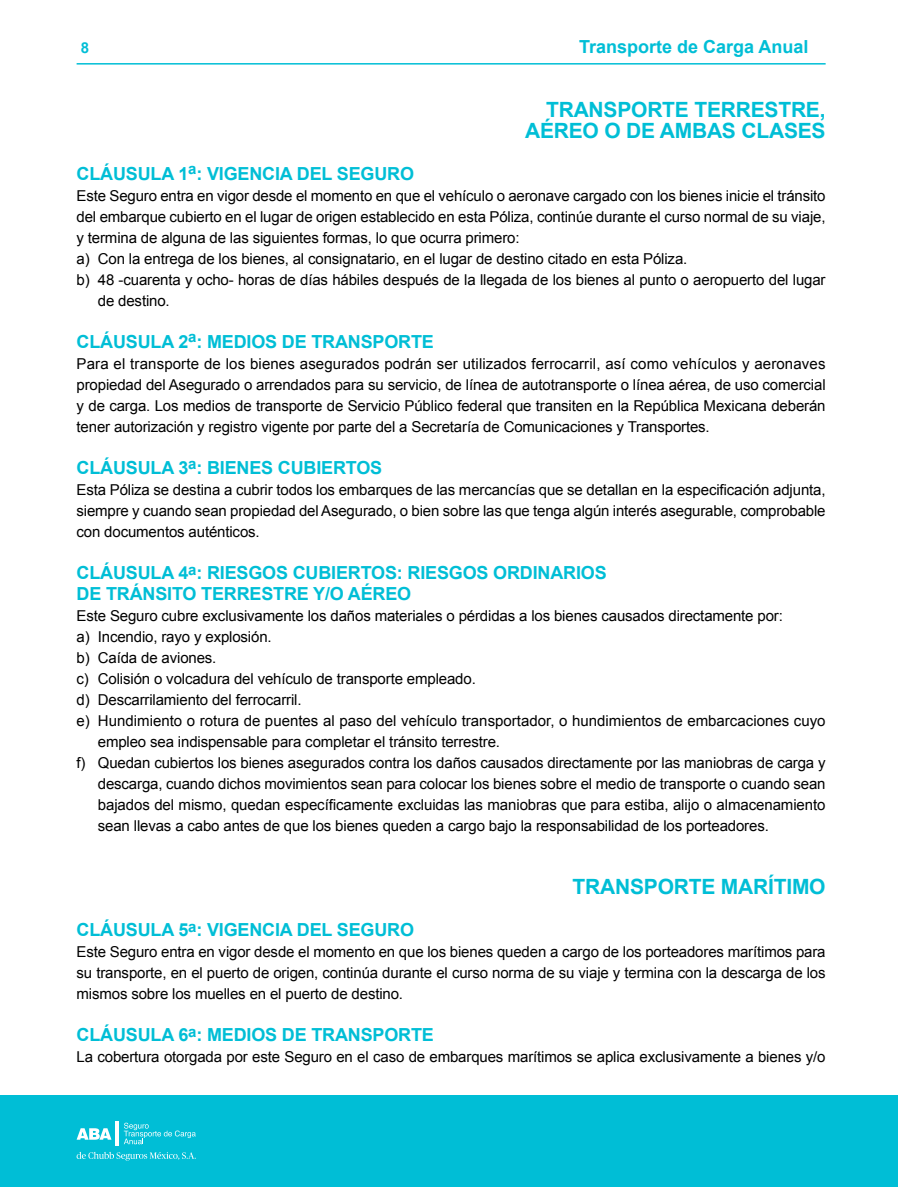
<style>
.page{position:relative;width:898px;height:1187px;background:#fff}
.page>*{position:absolute;margin:0;border:0;box-sizing:border-box;transform-origin:0 0}
.t1{font:700 21px/21px "Arial";letter-spacing:-.01em;color:#00bed6;text-align:right}
.t2{font:700 18px/21px "Arial";letter-spacing:-.01em;color:#00bed6}
.t3{font:15px/21px "Arial";letter-spacing:-.01em;color:#000;text-align:justify}
.t4{font:700 15px "Arial";color:#00bed6}
</style>
<div class="page">
<hr style="left:77px;top:63px;width:748px;height:2px;background:#00bed6">
<div style="left:0;top:1095px;width:897px;height:91px;background:#00bed6"></div>
<svg style="left:124px;top:1122px;width:72px;height:22px"></svg>
<svg style="left:77px;top:1128px;width:34px;height:11px"></svg>
<hr style="left:115px;top:1121px;width:3px;height:24px;background:#fff">
<svg style="left:77px;top:1151px;width:119px;height:9px"></svg>
<p class="t4" style="left:81px;top:38px;width:10px">8</p>
<p class="t2" style="left:578px;top:36px;width:231px">Transporte de Carga Anual</p>
<h1 class="t1" style="left:525px;top:99px;width:302px">TRANSPORTE TERRESTRE,<br>AÉREO O DE AMBAS CLASES</h1>
<p class="t2" style="left:77px;top:163px;width:339px">CLÁUSULA 1<sup>a</sup>: VIGENCIA DEL SEGURO</p>
<p class="t3" style="left:77px;top:185px;width:750px">Este Seguro entra en vigor desde el momento en que el vehículo o aeronave cargado con los bienes inicie el tránsito</p>
<p class="t3" style="left:77px;top:206px;width:750px">del embarque cubierto en el lugar de origen establecido en esta Póliza, continúe durante el curso normal de su viaje,</p>
<p class="t3" style="left:76px;top:227px;width:444px">y termina de alguna de las siguientes formas, lo que ocurra primero:</p>
<p class="t3" style="left:76px;top:248px;width:612px">a) Con la entrega de los bienes, al consignatario, en el lugar de destino citado en esta Póliza.</p>
<p class="t3" style="left:76px;top:269px;width:750px">b) 48 -cuarenta y ocho- horas de días hábiles después de la llegada de los bienes al punto o aeropuerto del lugar</p>
<p class="t3" style="left:98px;top:290px;width:73px">de destino.</p>
<p class="t2" style="left:77px;top:331px;width:358px">CLÁUSULA 2<sup>a</sup>: MEDIOS DE TRANSPORTE</p>
<p class="t3" style="left:77px;top:353px;width:750px">Para el transporte de los bienes asegurados podrán ser utilizados ferrocarril, así como vehículos y aeronaves propiedad del Asegurado o arrendados para su servicio, de línea de autotransporte o línea aérea, de uso comercial y de carga. Los medios de transporte de Servicio Público federal que transiten en la República Mexicana deberán tener autorización y registro vigente por parte del a Secretaría de Comunicaciones y Transportes.</p>
<p class="t2" style="left:77px;top:457px;width:307px">CLÁUSULA 3<sup>a</sup>: BIENES CUBIERTOS</p>
<p class="t3" style="left:76px;top:479px;width:750px">Esta Póliza se destina a cubrir todos los embarques de las mercancías que se detallan en la especificación adjunta, siempre y cuando sean propiedad del Asegurado, o bien sobre las que tenga algún interés asegurable, comprobable con documentos auténticos.</p>
<p class="t2" style="left:77px;top:562px;width:531px">CLÁUSULA 4<sup>a</sup>: RIESGOS CUBIERTOS: RIESGOS ORDINARIOS<br>DE TRÁNSITO TERRESTRE Y/O AÉREO</p>
<p class="t3" style="left:77px;top:605px;width:707px">Este Seguro cubre exclusivamente los daños materiales o pérdidas a los bienes causados directamente por:</p>
<p class="t3" style="left:77px;top:626px;width:196px">a) Incendio, rayo y explosión.</p>
<p class="t3" style="left:77px;top:647px;width:141px">b) Caída de aviones.</p>
<p class="t3" style="left:77px;top:668px;width:400px">c) Colisión o volcadura del vehículo de transporte empleado.</p>
<p class="t3" style="left:77px;top:689px;width:226px">d) Descarrilamiento del ferrocarril.</p>
<p class="t3" style="left:77px;top:710px;width:750px">e) Hundimiento o rotura de puentes al paso del vehículo transportador, o hundimientos de embarcaciones cuyo</p>
<p class="t3" style="left:98px;top:731px;width:403px">empleo sea indispensable para completar el tránsito terrestre.</p>
<p class="t3" style="left:77px;top:752px;width:750px">f) Quedan cubiertos los bienes asegurados contra los daños causados directamente por las maniobras de carga y</p>
<p class="t3" style="left:98px;top:773px;width:729px">descarga, cuando dichos movimientos sean para colocar los bienes sobre el medio de transporte o cuando sean</p>
<p class="t3" style="left:98px;top:794px;width:728px">bajados del mismo, quedan específicamente excluidas las maniobras que para estiba, alijo o almacenamiento</p>
<p class="t3" style="left:98px;top:815px;width:672px">sean llevas a cabo antes de que los bienes queden a cargo bajo la responsabilidad de los porteadores.</p>
<h1 class="t1" style="left:572px;top:876px;width:254px">TRANSPORTE MARÍTIMO</h1>
<p class="t2" style="left:77px;top:919px;width:339px">CLÁUSULA 5<sup>a</sup>: VIGENCIA DEL SEGURO</p>
<p class="t3" style="left:77px;top:941px;width:750px">Este Seguro entra en vigor desde el momento en que los bienes queden a cargo de los porteadores marítimos para su transporte, en el puerto de origen, continúa durante el curso norma de su viaje y termina con la descarga de los mismos sobre los muelles en el puerto de destino.</p>
<p class="t2" style="left:77px;top:1024px;width:358px">CLÁUSULA 6<sup>a</sup>: MEDIOS DE TRANSPORTE</p>
<p class="t3" style="left:77px;top:1046px;width:750px">La cobertura otorgada por este Seguro en el caso de embarques marítimos se aplica exclusivamente a bienes y/o</p>
</div>
